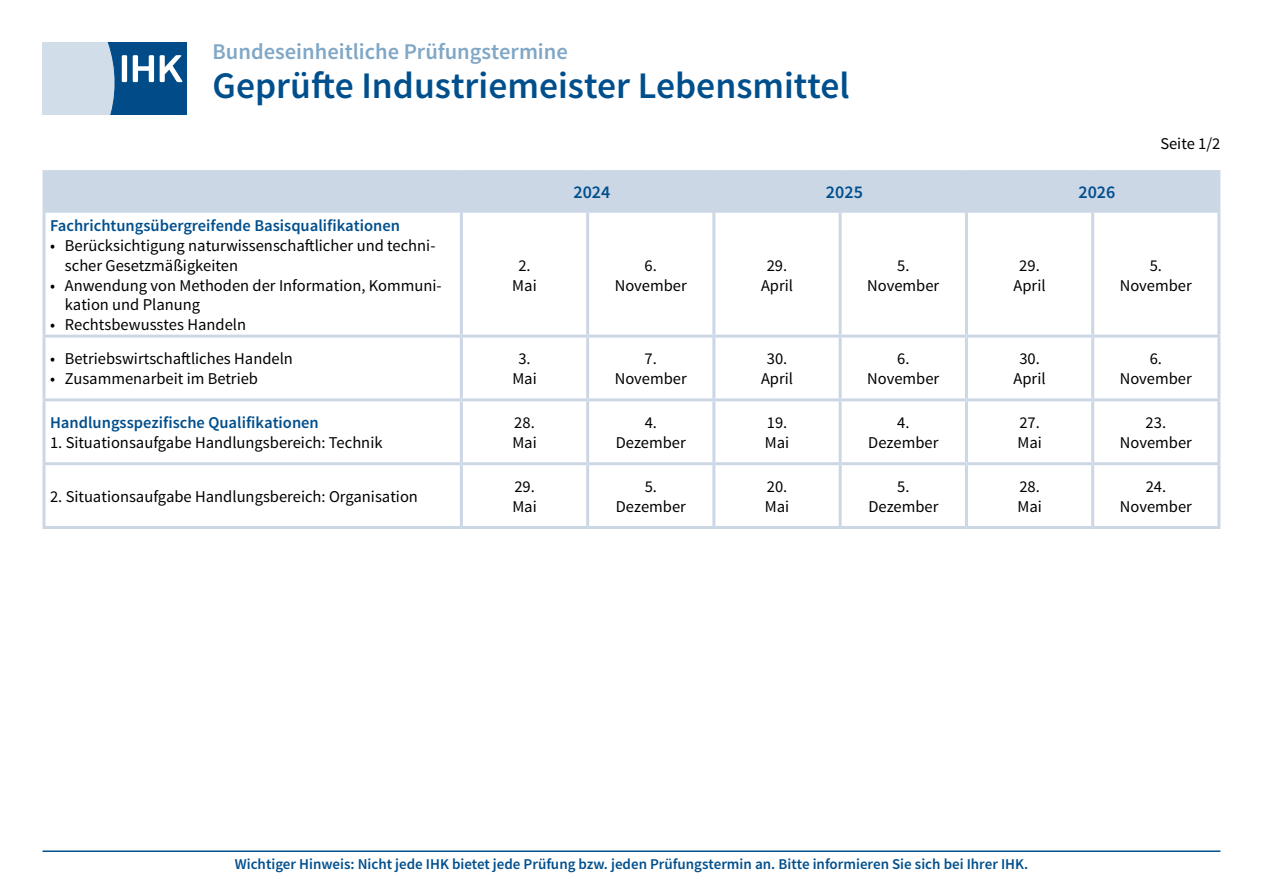
<style>
.page{position:relative;width:1263px;height:893px;background:#fff}
.page>*{position:absolute;margin:0;border:0;box-sizing:border-box;transform-origin:0 0}
.t1{font:600 37.5px "Source Sans Pro";color:#004f8d}
.t2{font:600 22.5px "Source Sans Pro";color:#80a7c6}
.t3{font:600 18px "Source Sans Pro";color:#004f8d}
.t4{font:16.5px/19.8px "Source Sans Pro";color:#000;text-align:center}
.t5{font:600 16.5px "Source Sans Pro";color:#004f8d}
.t6{font:600 15px "Source Sans Pro";color:#004f8d}
</style>
<div class="page">
<svg style="left:43px;top:43px;width:144px;height:72px;background:#7aa0c1"></svg>
<div style="left:46px;top:173px;width:1171px;height:40px;background:#ccd7e6"></div>
<hr style="left:43px;top:170px;width:418px;height:3px;background:#ccd7e6">
<hr style="left:43px;top:173px;width:3px;height:40px;background:#ccd7e6">
<hr style="left:461px;top:170px;width:127px;height:3px;background:#ccd7e6">
<hr style="left:460px;top:173px;width:3px;height:40px;background:#ccd7e6">
<hr style="left:588px;top:170px;width:126px;height:3px;background:#ccd7e6">
<hr style="left:714px;top:170px;width:126px;height:3px;background:#ccd7e6">
<hr style="left:712px;top:173px;width:3px;height:40px;background:#ccd7e6">
<hr style="left:840px;top:170px;width:126px;height:3px;background:#ccd7e6">
<hr style="left:966px;top:170px;width:127px;height:3px;background:#ccd7e6">
<hr style="left:965px;top:173px;width:3px;height:40px;background:#ccd7e6">
<hr style="left:1093px;top:170px;width:127px;height:3px;background:#ccd7e6">
<hr style="left:1217px;top:173px;width:3px;height:40px;background:#ccd7e6">
<hr style="left:460px;top:213px;width:3px;height:122px;background:#ccd7e6">
<hr style="left:586px;top:213px;width:3px;height:122px;background:#ccd7e6">
<hr style="left:965px;top:213px;width:3px;height:122px;background:#ccd7e6">
<hr style="left:1091px;top:213px;width:3px;height:122px;background:#ccd7e6">
<hr style="left:1217px;top:213px;width:3px;height:122px;background:#ccd7e6">
<hr style="left:43px;top:335px;width:418px;height:3px;background:#ccd7e6">
<hr style="left:461px;top:335px;width:127px;height:3px;background:#ccd7e6">
<hr style="left:460px;top:338px;width:3px;height:60px;background:#ccd7e6">
<hr style="left:588px;top:335px;width:126px;height:3px;background:#ccd7e6">
<hr style="left:586px;top:338px;width:3px;height:60px;background:#ccd7e6">
<hr style="left:714px;top:335px;width:126px;height:3px;background:#ccd7e6">
<hr style="left:840px;top:335px;width:126px;height:3px;background:#ccd7e6">
<hr style="left:966px;top:335px;width:127px;height:3px;background:#ccd7e6">
<hr style="left:965px;top:338px;width:3px;height:60px;background:#ccd7e6">
<hr style="left:1093px;top:335px;width:127px;height:3px;background:#ccd7e6">
<hr style="left:1091px;top:338px;width:3px;height:60px;background:#ccd7e6">
<hr style="left:1217px;top:338px;width:3px;height:60px;background:#ccd7e6">
<hr style="left:43px;top:398px;width:418px;height:3px;background:#ccd7e6">
<hr style="left:461px;top:398px;width:127px;height:3px;background:#ccd7e6">
<hr style="left:460px;top:401px;width:3px;height:61px;background:#ccd7e6">
<hr style="left:588px;top:398px;width:126px;height:3px;background:#ccd7e6">
<hr style="left:586px;top:401px;width:3px;height:61px;background:#ccd7e6">
<hr style="left:714px;top:398px;width:126px;height:3px;background:#ccd7e6">
<hr style="left:840px;top:398px;width:126px;height:3px;background:#ccd7e6">
<hr style="left:839px;top:401px;width:3px;height:61px;background:#ccd7e6">
<hr style="left:966px;top:398px;width:127px;height:3px;background:#ccd7e6">
<hr style="left:965px;top:401px;width:3px;height:61px;background:#ccd7e6">
<hr style="left:1093px;top:398px;width:127px;height:3px;background:#ccd7e6">
<hr style="left:1091px;top:401px;width:3px;height:61px;background:#ccd7e6">
<hr style="left:1217px;top:401px;width:3px;height:61px;background:#ccd7e6">
<hr style="left:43px;top:462px;width:418px;height:3px;background:#ccd7e6">
<hr style="left:461px;top:462px;width:127px;height:3px;background:#ccd7e6">
<hr style="left:460px;top:465px;width:3px;height:61px;background:#ccd7e6">
<hr style="left:588px;top:462px;width:126px;height:3px;background:#ccd7e6">
<hr style="left:586px;top:465px;width:3px;height:61px;background:#ccd7e6">
<hr style="left:714px;top:462px;width:126px;height:3px;background:#ccd7e6">
<hr style="left:840px;top:462px;width:126px;height:3px;background:#ccd7e6">
<hr style="left:839px;top:465px;width:3px;height:61px;background:#ccd7e6">
<hr style="left:966px;top:462px;width:127px;height:3px;background:#ccd7e6">
<hr style="left:965px;top:465px;width:3px;height:61px;background:#ccd7e6">
<hr style="left:1093px;top:462px;width:127px;height:3px;background:#ccd7e6">
<hr style="left:1091px;top:465px;width:3px;height:61px;background:#ccd7e6">
<hr style="left:1217px;top:465px;width:3px;height:61px;background:#ccd7e6">
<hr style="left:43px;top:526px;width:418px;height:3px;background:#ccd7e6">
<hr style="left:461px;top:526px;width:127px;height:3px;background:#ccd7e6">
<hr style="left:588px;top:526px;width:126px;height:3px;background:#ccd7e6">
<hr style="left:714px;top:526px;width:126px;height:3px;background:#ccd7e6">
<hr style="left:840px;top:526px;width:126px;height:3px;background:#ccd7e6">
<hr style="left:966px;top:526px;width:127px;height:3px;background:#ccd7e6">
<hr style="left:1093px;top:526px;width:127px;height:3px;background:#ccd7e6">
<hr style="left:43px;top:213px;width:3px;height:122px;background:#ccd7e6">
<hr style="left:712px;top:213px;width:3px;height:122px;background:#ccd7e6">
<hr style="left:839px;top:213px;width:3px;height:122px;background:#ccd7e6">
<hr style="left:43px;top:338px;width:3px;height:60px;background:#ccd7e6">
<hr style="left:712px;top:338px;width:3px;height:60px;background:#ccd7e6">
<hr style="left:839px;top:338px;width:3px;height:60px;background:#ccd7e6">
<hr style="left:43px;top:401px;width:3px;height:61px;background:#ccd7e6">
<hr style="left:712px;top:401px;width:3px;height:61px;background:#ccd7e6">
<hr style="left:43px;top:465px;width:3px;height:61px;background:#ccd7e6">
<hr style="left:712px;top:465px;width:3px;height:61px;background:#ccd7e6">
<hr style="left:43px;top:850px;width:1177px;height:2px;background:#004f8d">
<h2 class="t2" style="left:213px;top:38px;width:357px">Bundeseinheitliche Prüfungstermine</h2>
<h1 class="t1" style="left:213px;top:62px;width:639px">Geprüfte Industriemeister Lebensmittel</h1>
<p class="t3" style="left:573px;top:181px;width:38px">2024</p>
<p class="t3" style="left:826px;top:181px;width:38px">2025</p>
<p class="t3" style="left:1078px;top:181px;width:38px">2026</p>
<p class="t4" style="left:1160px;top:134px;width:62px">Seite 1/2</p>
<p class="t5" style="left:50px;top:215px;width:351px">Fachrichtungsübergreifende Basisqualifikationen</p>
<p class="t4" style="left:65px;top:236px;width:372px;text-align:left;text-indent:-15px">• Berücksichtigung naturwissenschaftlicher und techni&shy;scher Gesetzmäßigkeiten</p>
<p class="t4" style="left:65px;top:275px;width:378px;text-align:left;text-indent:-15px">• Anwendung von Methoden der Information, Kommuni&shy;kation und Planung</p>
<p class="t4" style="left:50px;top:315px;width:198px">• Rechtsbewusstes Handeln</p>
<p class="t4" style="left:50px;top:349px;width:244px">• Betriebswirtschaftliches Handeln</p>
<p class="t4" style="left:50px;top:369px;width:210px">• Zusammenarbeit im Betrieb</p>
<p class="t5" style="left:50px;top:412px;width:270px">Handlungsspezifische Qualifikationen</p>
<p class="t4" style="left:50px;top:433px;width:334px">1. Situationsaufgabe Handlungsbereich: Technik</p>
<p class="t4" style="left:512px;top:256px;width:26px">2.<br>Mai</p>
<p class="t4" style="left:615px;top:256px;width:74px">6.<br>November</p>
<p class="t4" style="left:761px;top:256px;width:34px">29.<br>April</p>
<p class="t4" style="left:867px;top:256px;width:74px">5.<br>November</p>
<p class="t4" style="left:1013px;top:256px;width:34px">29.<br>April</p>
<p class="t4" style="left:1120px;top:256px;width:74px">5.<br>November</p>
<p class="t4" style="left:512px;top:349px;width:26px">3.<br>Mai</p>
<p class="t4" style="left:615px;top:349px;width:74px">7.<br>November</p>
<p class="t4" style="left:761px;top:349px;width:34px">30.<br>April</p>
<p class="t4" style="left:867px;top:349px;width:74px">6.<br>November</p>
<p class="t4" style="left:1013px;top:349px;width:34px">30.<br>April</p>
<p class="t4" style="left:1120px;top:349px;width:74px">6.<br>November</p>
<p class="t4" style="left:512px;top:413px;width:26px;text-align:left">28.<br>Mai</p>
<p class="t4" style="left:616px;top:413px;width:72px">4.<br>Dezember</p>
<p class="t4" style="left:765px;top:413px;width:26px;text-align:left">19.<br>Mai</p>
<p class="t4" style="left:868px;top:413px;width:72px">4.<br>Dezember</p>
<p class="t4" style="left:1017px;top:413px;width:26px;text-align:left">27.<br>Mai</p>
<p class="t4" style="left:1120px;top:413px;width:74px">23.<br>November</p>
<p class="t4" style="left:50px;top:487px;width:369px">2. Situationsaufgabe Handlungsbereich: Organisation</p>
<p class="t4" style="left:512px;top:477px;width:26px;text-align:left">29.<br>Mai</p>
<p class="t4" style="left:616px;top:477px;width:72px">5.<br>Dezember</p>
<p class="t4" style="left:765px;top:477px;width:26px;text-align:left">20.<br>Mai</p>
<p class="t4" style="left:868px;top:477px;width:72px">5.<br>Dezember</p>
<p class="t4" style="left:1017px;top:477px;width:26px;text-align:left">28.<br>Mai</p>
<p class="t4" style="left:1120px;top:477px;width:74px">24.<br>November</p>
<p class="t6" style="left:235px;top:854px;width:795px">Wichtiger Hinweis: Nicht jede IHK bietet jede Prüfung bzw. jeden Prüfungstermin an. Bitte informieren Sie sich bei Ihrer IHK.</p>
</div>
